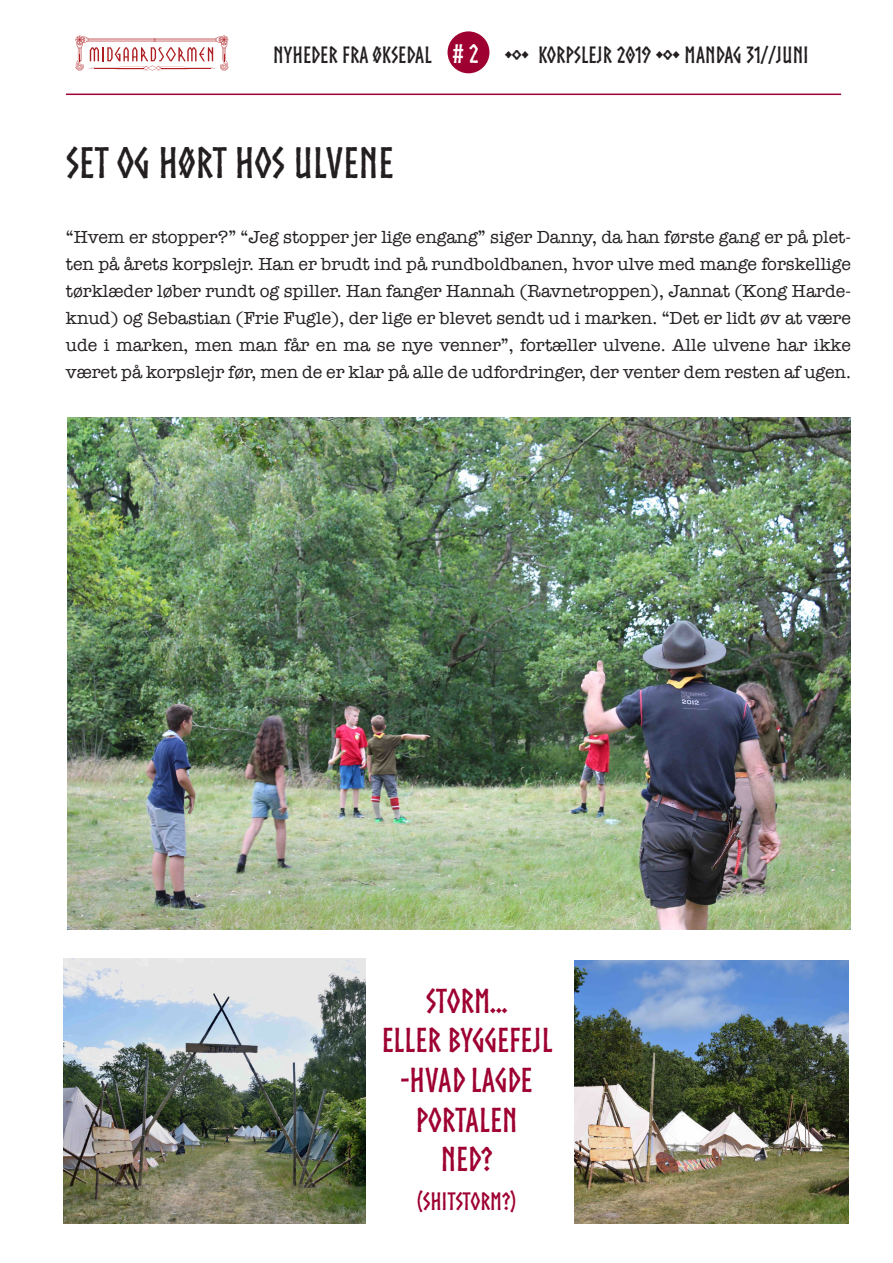
<style>
.page{position:relative;width:893px;height:1263px;background:#fff}
.page>*{position:absolute;margin:0;border:0;box-sizing:border-box;transform-origin:0 0}
.t1{font:700 42px "Norse";color:#231f20}
.t2{font:700 33px/39.6px "Norse";color:#9e0131;text-align:center}
.t3{font:700 24px "Norse";color:#9e0131}
.t4{font:700 22.5px "Norse";color:#231f20}
.brød{font:18px/27px "American Typewriter";color:#231f20;text-align:justify}
.s1{font-size:25.5px;color:#fff}
</style>
<div class="page">
<svg style="left:75px;top:36px;width:153px;height:35px"></svg>
<hr style="left:66px;top:94px;width:775px;height:1px;background:#9e0131">
<div style="left:448px;top:31px;width:41px;height:42px;background:#9e0131;border-radius:50%"></div>
<img style="left:67px;top:417px;width:784px;height:512px">
<img style="left:64px;top:959px;width:302px;height:264px">
<img style="left:574px;top:960px;width:274px;height:263px">
<p class="t4" style="left:273px;top:43px;width:537px">NYHEDER FRA ØKSEDAL <span class="s1"># 2</span> •ᛜ• KORPSLEJR 2019 •ᛜ• MANDAG 31//JUNI</p>
<p class="t1" style="left:66px;top:140px;width:329px">SET OG HØRT HOS ULVENE</p>
<p class="brød" style="left:66px;top:223px;width:787px">“Hvem er stopper?” “Jeg stopper jer lige engang” siger Danny, da han første gang er på plet&shy;ten på årets korpslejr. Han er brudt ind på rundboldbanen, hvor ulve med mange forskellige tørklæder løber rundt og spiller. Han fanger Hannah (Ravnetroppen), Jannat (Kong Harde&shy;knud) og Sebastian (Frie Fugle), der lige er blevet sendt ud i marken. “Det er lidt øv at være ude i marken, men man får en ma se nye venner”, fortæller ulvene. Alle ulvene har ikke været på korpslejr før, men de er klar på alle de udfordringer, der venter dem resten af ugen.</p>
<p class="t2" style="left:426px;top:981px;width:83px">STORM...</p>
<p class="t2" style="left:382px;top:1020px;width:173px">ELLER BYGGEFEJL -HVAD LAGDE</p>
<p class="t2" style="left:416px;top:1099px;width:103px">PORTALEN</p>
<p class="t2" style="left:441px;top:1139px;width:54px">NED?</p>
<p class="t3" style="left:417px;top:1188px;width:100px">(SHITSTORM?)</p>
</div>
